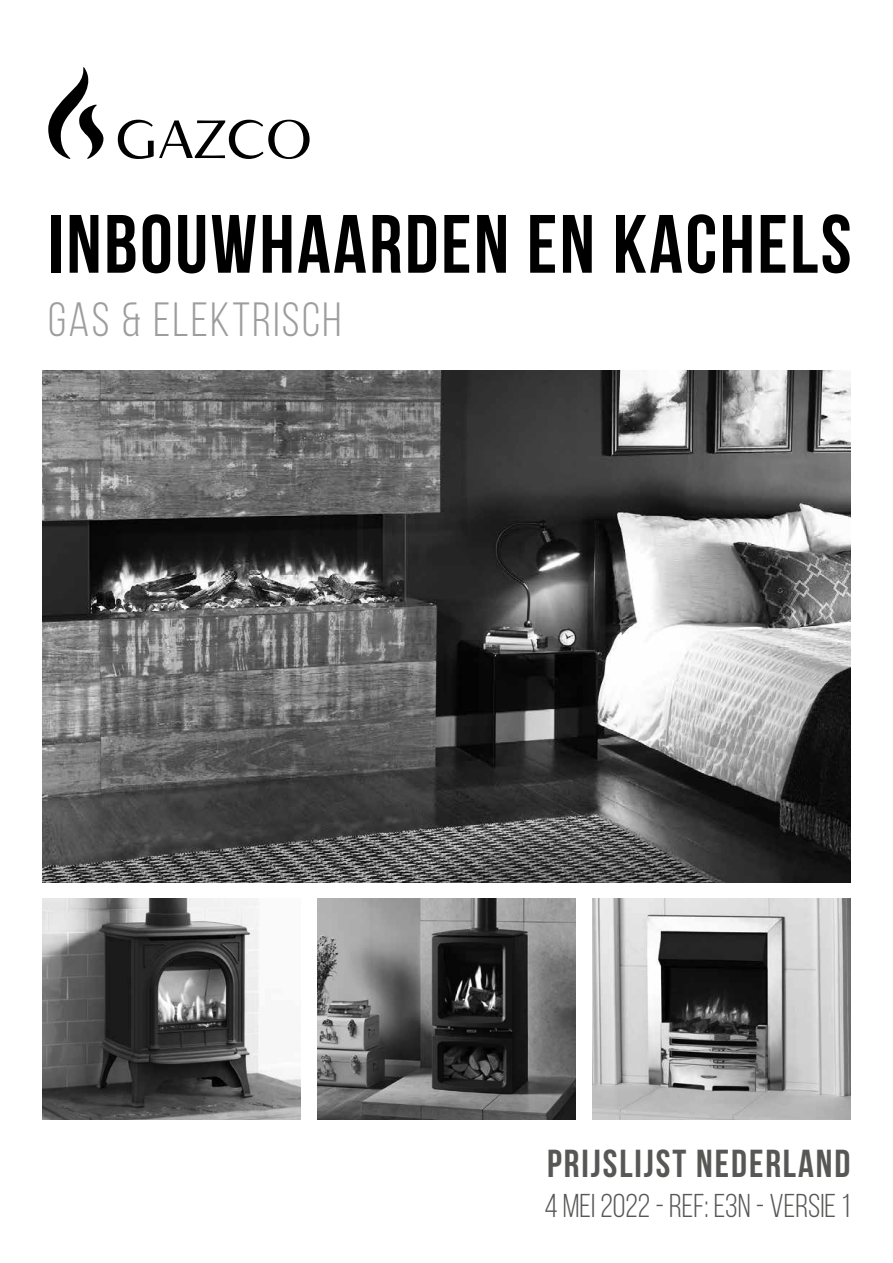
<style>
.page{position:relative;width:893px;height:1263px;background:#fff}
.page>*{position:absolute;margin:0;border:0;box-sizing:border-box;transform-origin:0 0}
.t1{font:700 82.5px "Bebas Neue";letter-spacing:.03em;color:#000}
.t2{font:48px "Bebas Neue";letter-spacing:.05em;color:#9d9d9c}
.t3{font:700 39px "Bebas Neue";letter-spacing:.05em;color:#575756}
.t4{font:33px "Bebas Neue";color:#575756}
</style>
<div class="page">
<img style="left:43px;top:371px;width:807px;height:511px">
<svg style="left:118px;top:120px;width:192px;height:39px"></svg>
<svg style="left:48px;top:67px;width:56px;height:92px"></svg>
<img style="left:43px;top:898px;width:257px;height:222px">
<img style="left:592px;top:898px;width:258px;height:222px">
<img style="left:318px;top:898px;width:257px;height:222px">
<h1 class="t1" style="left:48px;top:199px;width:805px">INBOUWHAARDEN EN KACHELS</h1>
<h2 class="t2" style="left:48px;top:294px;width:294px">GAS &amp; ELEKTRISCH</h2>
<p class="t3" style="left:547px;top:1142px;width:305px">PRIJSLIJST NEDERLAND</p>
<p class="t4" style="left:544px;top:1188px;width:308px">4 MEI 2022 - REF: E3N - VERSIE 1</p>
</div>
